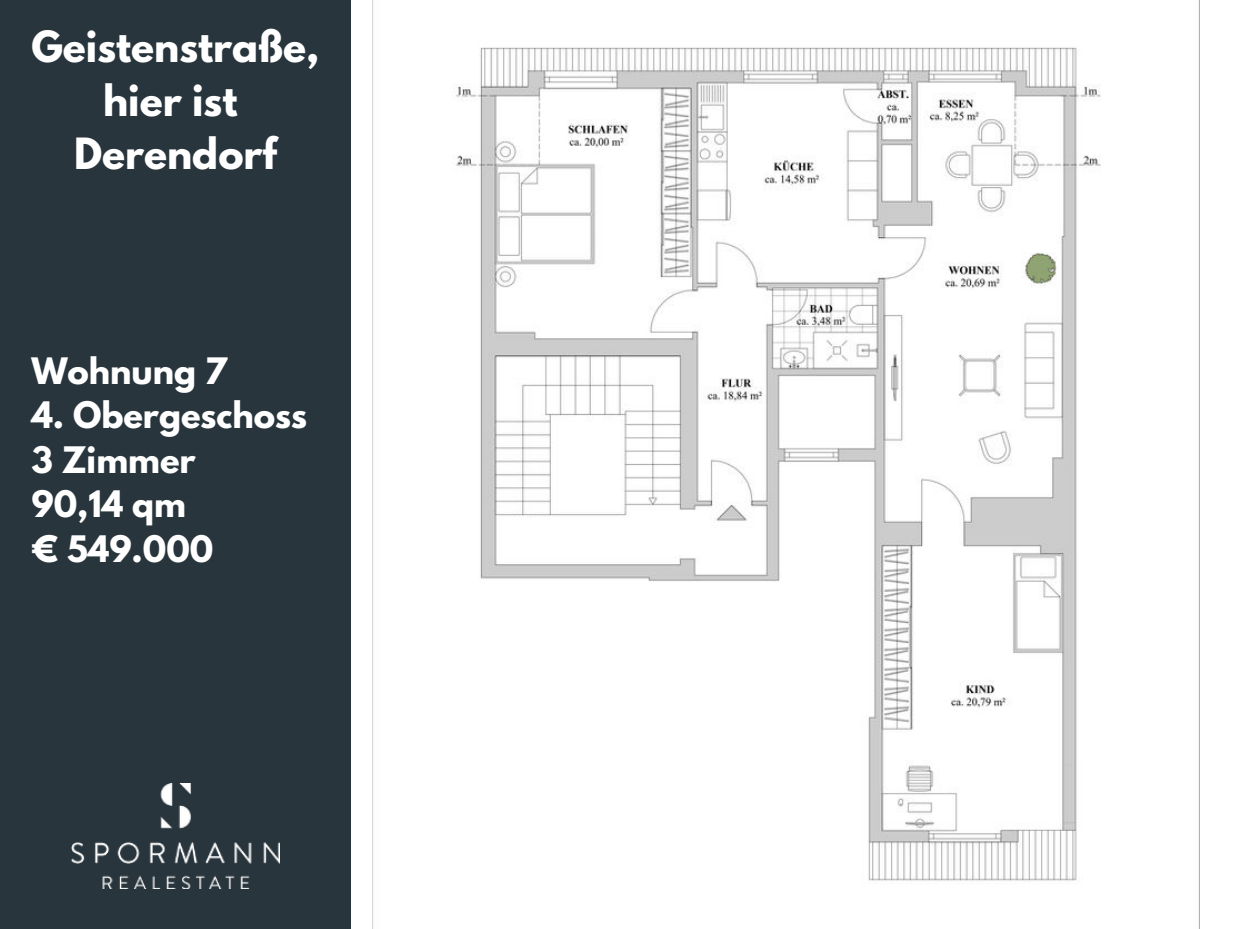
<style>
.page{position:relative;width:1234px;height:929px;background:#fff}
.page>*{position:absolute;margin:0;border:0;box-sizing:border-box;transform-origin:0 0}
.t1{font:700 38.02px/53.3px "League Spartan";color:#fff;text-align:center}
.t2{font:700 32.4px/44.6px "League Spartan";color:#fff}
.t3{font:700 32.18px "League Spartan";color:#fff}
</style>
<div class="page">
<div style="left:0;top:0;width:351px;height:928px;background:#29353c"></div>
<img style="left:72px;top:783px;width:207px;height:104px">
<img style="left:372px;top:0;width:827px;height:928px">
<p class="t1" style="left:31px;top:20px;width:289px">Geistenstraße, hier ist<br>Derendorf</p>
<p class="t3" style="left:31px;top:345px;width:197px">Wohnung 7</p>
<p class="t2" style="left:31px;top:392px;width:277px">4. Obergeschoss<br>3 Zimmer<br>90,14 qm<br>€ 549.000</p>
</div>
